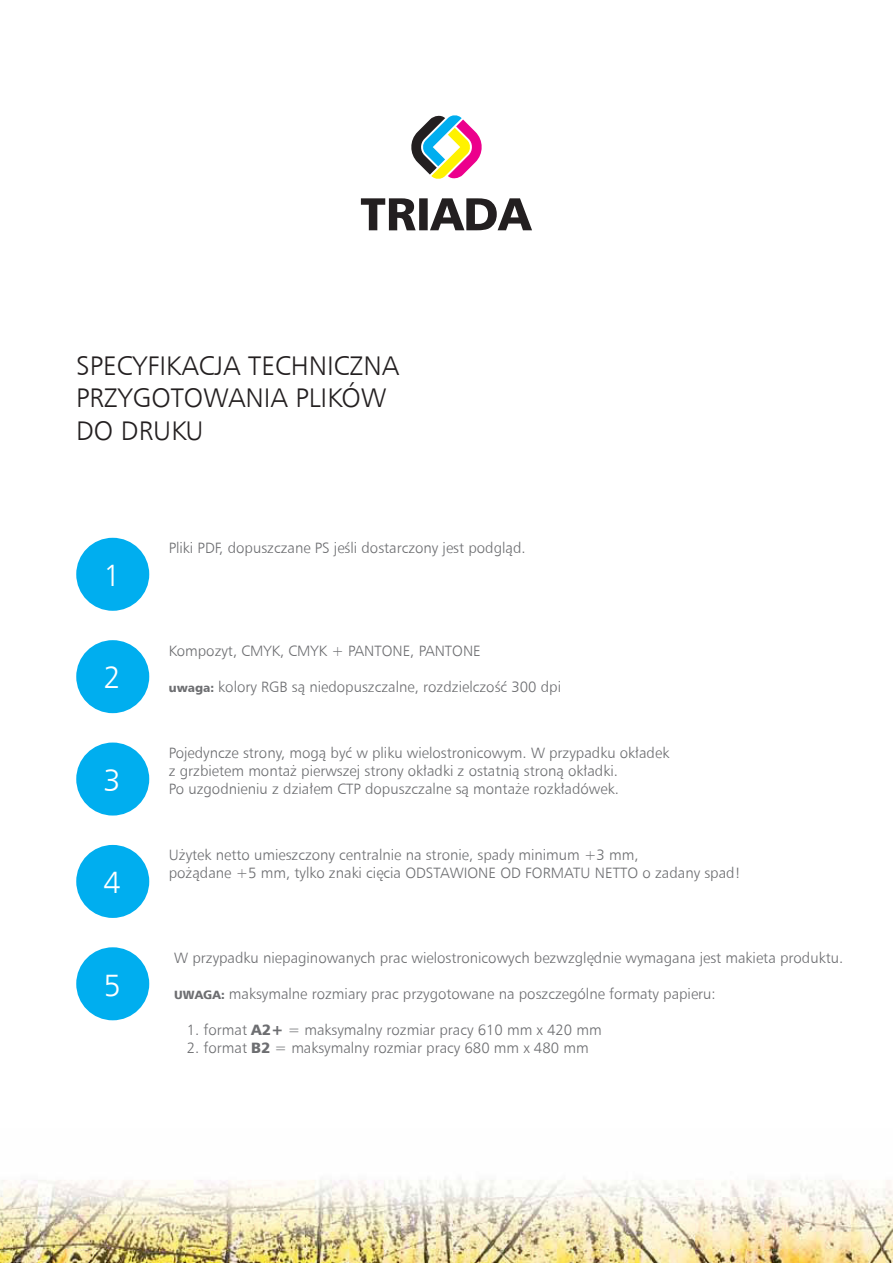
<style>
.page{position:relative;width:893px;height:1263px;background:#fff}
.page>*{position:absolute;margin:0;border:0;box-sizing:border-box;transform-origin:0 0}
.t1{font:30.9px "Humnst 777 Lt EU";color:#fff}
.t2{font:27px/32.4px "Humnst 777 Lt EU";color:#231f20}
.t3{font:15px/18px "Humnst 777 Lt EU";color:#6d6e71}
.s1{font-family:"Humnst 777 Blk EU";font-size:12px}
.s2{font-family:"Humnst 777 Blk EU"}
</style>
<div class="page">
<img style="left:0;top:1178px;width:893px;height:85px">
<div style="left:76px;top:538px;width:73px;height:73px;background:#00aeef;border-radius:50%"></div>
<div style="left:76px;top:640px;width:73px;height:73px;background:#00aeef;border-radius:50%"></div>
<div style="left:76px;top:742px;width:73px;height:73px;background:#00aeef;border-radius:50%"></div>
<div style="left:76px;top:845px;width:73px;height:73px;background:#00aeef;border-radius:50%"></div>
<div style="left:76px;top:947px;width:73px;height:73px;background:#00aeef;border-radius:50%"></div>
<svg style="left:361px;top:198px;width:171px;height:32px"></svg>
<svg style="left:411px;top:115px;width:71px;height:64px"></svg>
<h2 class="t2" style="left:76px;top:349px;width:324px">SPECYFIKACJA TECHNICZNA<br>PRZYGOTOWANIA PLIKÓW<br>DO DRUKU</h2>
<h1 class="t1" style="left:104px;top:556px;width:19px">1</h1>
<h1 class="t1" style="left:104px;top:659px;width:19px">2</h1>
<h1 class="t1" style="left:104px;top:761px;width:19px">3</h1>
<h1 class="t1" style="left:104px;top:863px;width:19px">4</h1>
<h1 class="t1" style="left:104px;top:966px;width:19px">5</h1>
<p class="t3" style="left:169px;top:539px;width:358px">Pliki PDF, dopuszczane PS jeśli dostarczony jest podgląd.</p>
<p class="t3" style="left:169px;top:641px;width:314px">Kompozyt, CMYK, CMYK + PANTONE, PANTONE</p>
<p class="t3" style="left:169px;top:677px;width:394px"><span class="s1">uwaga:</span> kolory RGB są niedopuszczalne, rozdzielczość 300 dpi</p>
<p class="t3" style="left:169px;top:744px;width:502px">Pojedyncze strony, mogą być w pliku wielostronicowym. W przypadku okładek z grzbietem montaż pierwszej strony okładki z ostatnią stroną okładki.<br>Po uzgodnieniu z działem CTP dopuszczalne są montaże rozkładówek.</p>
<p class="t3" style="left:169px;top:846px;width:573px">Użytek netto umieszczony centralnie na stronie, spady minimum +3 mm,<br>pożądane +5 mm, tylko znaki cięcia ODSTAWIONE OD FORMATU NETTO o zadany spad!</p>
<p class="t3" style="left:174px;top:948px;width:670px">W przypadku niepaginowanych prac wielostronicowych bezwzględnie wymagana jest makieta produktu.</p>
<p class="t3" style="left:174px;top:984px;width:543px"><span class="s1">UWAGA:</span> maksymalne rozmiary prac przygotowane na poszczególne formaty papieru:</p>
<p class="t3" style="left:187px;top:1020px;width:416px">1. format <span class="s2">A2+</span> = maksymalny rozmiar pracy 610 mm x 420 mm</p>
<p class="t3" style="left:187px;top:1038px;width:403px">2. format <span class="s2">B2</span> = maksymalny rozmiar pracy 680 mm x 480 mm</p>
</div>
